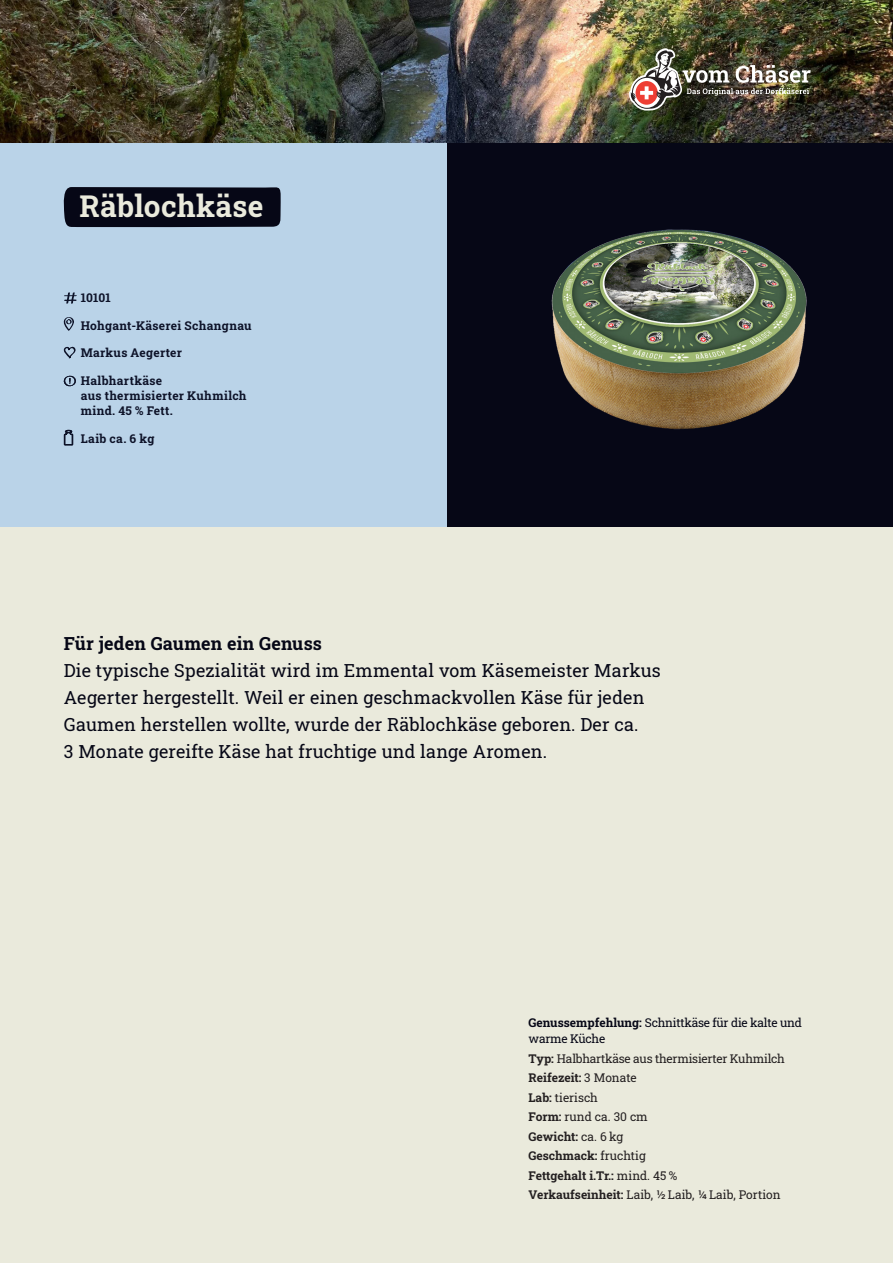
<style>
.page{position:relative;width:893px;height:1263px;background:#fff}
.page>*{position:absolute;margin:0;border:0;box-sizing:border-box;transform-origin:0 0}
.t1{font:700 30px "Roboto Slab";letter-spacing:.01em;color:#eaeadc}
.t2{font:18px/27px "Roboto Slab";letter-spacing:.01em;color:#060716}
.t3{font:700 18px "Roboto Slab";letter-spacing:.01em;color:#060716}
.t4{font:12px "Roboto Slab";letter-spacing:-.015em;color:#231f20}
.Beschreibung{font:700 12px/15px "Roboto Slab";letter-spacing:.025em;color:#0d1228}
.t5{font:700 12px "Roboto Slab";color:#231f20}
.t6{font:12px/16.5px "Roboto Slab";letter-spacing:-.02em;color:#060716}
.s1{font-weight:700}
.s2{font-weight:400}
</style>
<div class="page">
<img style="left:0;top:0;width:893px;height:143px">
<div style="left:446px;top:143px;width:447px;height:384px;background:#060716"></div>
<div style="left:0;top:143px;width:446px;height:384px;background:#bad3e8"></div>
<div style="left:0;top:527px;width:893px;height:736px;background:#eaeadc"></div>
<svg style="left:63px;top:187px;width:218px;height:41px;background:#0e101f"></svg>
<svg style="left:64px;top:292px;width:13px;height:12px"></svg>
<svg style="left:63px;top:317px;width:11px;height:14px"></svg>
<svg style="left:63px;top:346px;width:13px;height:13px"></svg>
<svg style="left:64px;top:430px;width:9px;height:15px"></svg>
<svg style="left:63px;top:375px;width:13px;height:12px"></svg>
<img style="left:629px;top:48px;width:182px;height:64px">
<img style="left:551px;top:229px;width:256px;height:201px">
<p class="t1" style="left:79px;top:186px;width:186px">Räblochkäse</p>
<p class="Beschreibung" style="left:81px;top:290px;width:31px">10101</p>
<p class="Beschreibung" style="left:81px;top:317px;width:172px">Hohgant-Käserei Schangnau</p>
<p class="Beschreibung" style="left:81px;top:345px;width:103px">Markus Aegerter</p>
<p class="Beschreibung" style="left:81px;top:373px;width:167px">Halbhartkäse<br>aus thermisierter Kuhmilch mind. 45 % Fett.</p>
<p class="Beschreibung" style="left:81px;top:431px;width:75px">Laib ca. 6 kg</p>
<p class="t3" style="left:64px;top:631px;width:260px">Für jeden Gaumen ein Genuss</p>
<p class="t2" style="left:64px;top:657px;width:599px">Die typische Spezialität wird im Emmental vom Käsemeister Markus Aegerter hergestellt. Weil er einen geschmackvollen Käse für jeden Gaumen herstellen wollte, wurde der Räblochkäse geboren. Der ca.<br>3 Monate gereifte Käse hat fruchtige und lange Aromen.</p>
<p class="t6" style="left:529px;top:1014px;width:275px"><span class="s1">Genussempfehlung:</span> Schnittkäse für die kalte und warme Küche</p>
<p class="t4" style="left:529px;top:1050px;width:258px"><span class="s1">Typ:</span> Halbhartkäse aus thermisierter Kuhmilch</p>
<p class="t5" style="left:529px;top:1070px;width:110px">Reifezeit: <span class="s2">3 Monate</span></p>
<p class="t4" style="left:529px;top:1089px;width:71px"><span class="s1">Lab:</span> tierisch</p>
<p class="t4" style="left:529px;top:1109px;width:121px"><span class="s1">Form:</span> rund ca. 30 cm</p>
<p class="t5" style="left:529px;top:1128px;width:96px">Gewicht: <span class="s2">ca. 6 kg</span></p>
<p class="t5" style="left:529px;top:1148px;width:119px">Geschmack: <span class="s2">fruchtig</span></p>
<p class="t5" style="left:529px;top:1167px;width:150px">Fettgehalt i.Tr.: <span class="s2">mind. 45 %</span></p>
<p class="t4" style="left:529px;top:1186px;width:254px"><span class="s1">Verkaufseinheit:</span> Laib, ½ Laib, ¼ Laib, Portion</p>
</div>
